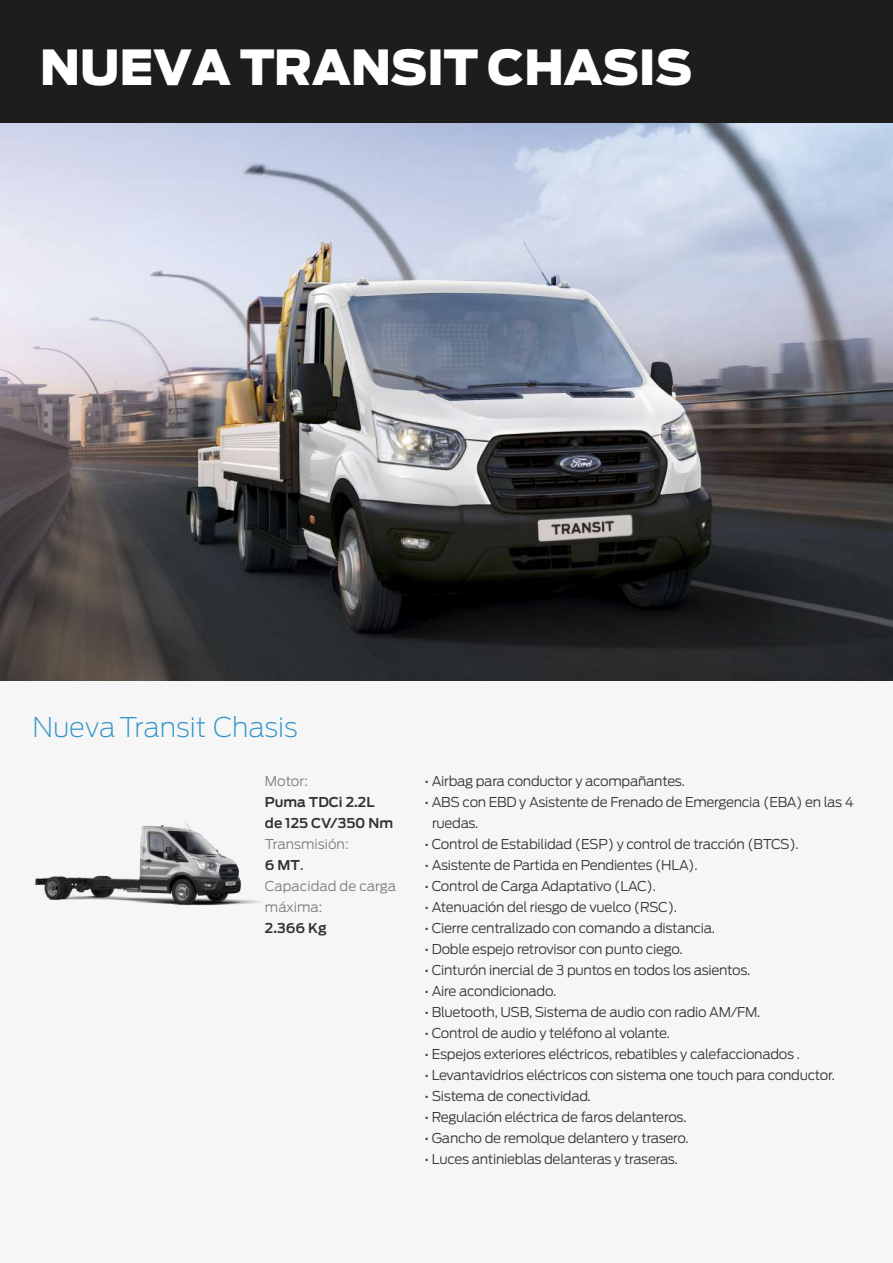
<style>
.page{position:relative;width:893px;height:1263px;background:#fff}
.page>*{position:absolute;margin:0;border:0;box-sizing:border-box;transform-origin:0 0}
.t1{font:900 48px "Ford Antenna";letter-spacing:-.01em;color:#fff}
.t2{font:200 27px "Ford Antenna";color:#3496c9}
.t3{font:300 13.5px/21px "Ford Antenna";letter-spacing:-.02em;color:#363636}
.t4{font:300 13.5px/21px "Ford Antenna";color:#7f7c7c}
.t5{font:600 13.5px/21px "Ford Antenna";color:#333}
.s1{font-weight:600;color:#333}
.s2{font-weight:400;color:#333}
</style>
<div class="page">
<div style="left:0;top:0;width:893px;height:123px;background:#1d1d1b"></div>
<div style="left:0;top:324px;width:893px;height:939px;background:#f6f6f6"></div>
<img style="left:35px;top:821px;width:226px;height:85px">
<img style="left:0;top:123px;width:893px;height:557px">
<h1 class="t1" style="left:40px;top:22px;width:654px">NUEVA TRANSIT CHASIS</h1>
<h2 class="t2" style="left:32px;top:705px;width:267px">Nueva Transit Chasis</h2>
<p class="t4" style="left:265px;top:768px;width:44px">Motor:</p>
<p class="t5" style="left:265px;top:790px;width:130px">Puma TDCi 2.2L de 125 CV/350 Nm</p>
<p class="t4" style="left:265px;top:832px;width:133px">Transmisión:<br><span class="s1">6 MT</span><span class="s2">.<br></span>Capacidad de carga máxima:</p>
<p class="t5" style="left:265px;top:916px;width:63px">2.366 Kg</p>
<p class="t3" style="left:424px;top:769px;width:262px">• Airbag para conductor y acompañantes.</p>
<p class="t3" style="left:432px;top:790px;width:423px;text-indent:-8px">• ABS con EBD y Asistente de Frenado de Emergencia (EBA) en las 4 ruedas.</p>
<p class="t3" style="left:424px;top:832px;width:376px">• Control de Estabilidad (ESP) y control de tracción (BTCS).</p>
<p class="t3" style="left:424px;top:853px;width:275px">• Asistente de Partida en Pendientes (HLA).</p>
<p class="t3" style="left:424px;top:874px;width:233px">• Control de Carga Adaptativo (LAC).</p>
<p class="t3" style="left:424px;top:895px;width:254px">• Atenuación del riesgo de vuelco (RSC).</p>
<p class="t3" style="left:424px;top:916px;width:292px">• Cierre centralizado con comando a distancia.</p>
<p class="t3" style="left:424px;top:937px;width:260px">• Doble espejo retrovisor con punto ciego.</p>
<p class="t3" style="left:424px;top:958px;width:327px">• Cinturón inercial de 3 puntos en todos los asientos.</p>
<p class="t3" style="left:424px;top:979px;width:133px">• Aire acondicionado.</p>
<p class="t3" style="left:424px;top:1000px;width:337px">• Bluetooth, USB, Sistema de audio con radio AM/FM.</p>
<p class="t3" style="left:424px;top:1021px;width:247px">• Control de audio y teléfono al volante.</p>
<p class="t3" style="left:424px;top:1042px;width:377px">• Espejos exteriores eléctricos, rebatibles y calefaccionados .</p>
<p class="t3" style="left:424px;top:1063px;width:412px">• Levantavidrios eléctricos con sistema one touch para conductor.</p>
<p class="t3" style="left:424px;top:1084px;width:168px">• Sistema de conectividad.</p>
<p class="t3" style="left:424px;top:1105px;width:264px">• Regulación eléctrica de faros delanteros.</p>
<p class="t3" style="left:424px;top:1126px;width:266px">• Gancho de remolque delantero y trasero.</p>
<p class="t3" style="left:424px;top:1147px;width:255px">• Luces antinieblas delanteras y traseras.</p>
</div>
